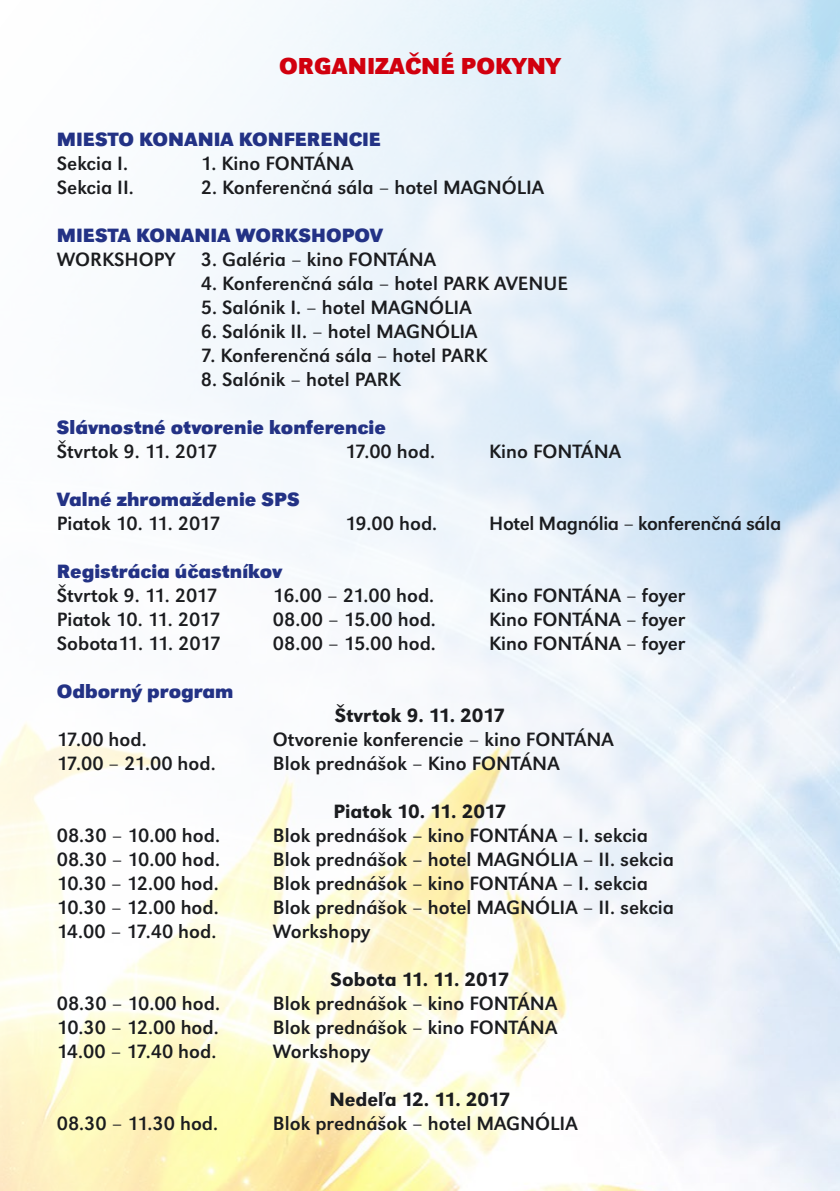
<style>
.page{position:relative;width:840px;height:1191px;background:#fff}
.page>*{position:absolute;margin:0;border:0;box-sizing:border-box;transform-origin:0 0}
.t1{font:700 24px "URW Grotesk TOT";color:#d1000e}
.t2{font:20px "URW Grotesk TOT";color:#1b1c1f}
.t3{font:700 20px "URW Grotesk TOT";color:#233285}
.t4{font:500 20px "URW Grotesk TOT";color:#1b1c1f}
.t5{font:20px "URW Grotesk TOT";letter-spacing:-.02em;color:#1b1c1f}
</style>
<div class="page">
<img style="left:0;top:0;width:839px;height:1191px">
<p class="t1" style="left:279px;top:51px;width:283px">ORGANIZAČNÉ POKYNY</p>
<p class="t3" style="left:57px;top:127px;width:325px">MIESTO KONANIA KONFERENCIE</p>
<p class="t2" style="left:57px;top:151px;width:73px">Sekcia I.</p>
<p class="t2" style="left:201px;top:151px;width:154px">1. Kino FONTÁNA</p>
<p class="t2" style="left:57px;top:175px;width:79px">Sekcia II.</p>
<p class="t2" style="left:201px;top:175px;width:345px">2. Konferenčná sála – hotel MAGNÓLIA</p>
<p class="t3" style="left:57px;top:223px;width:327px">MIESTA KONANIA WORKSHOPOV</p>
<p class="t2" style="left:57px;top:247px;width:120px">WORKSHOPY</p>
<p class="t2" style="left:201px;top:247px;width:237px">3. Galéria – kino FONTÁNA</p>
<p class="t2" style="left:201px;top:271px;width:368px">4. Konferenčná sála – hotel PARK AVENUE</p>
<p class="t2" style="left:201px;top:295px;width:272px">5. Salónik I. – hotel MAGNÓLIA</p>
<p class="t2" style="left:201px;top:319px;width:278px">6. Salónik II. – hotel MAGNÓLIA</p>
<p class="t2" style="left:201px;top:343px;width:288px">7. Konferenčná sála – hotel PARK</p>
<p class="t2" style="left:201px;top:367px;width:201px">8. Salónik – hotel PARK</p>
<p class="t3" style="left:57px;top:415px;width:330px">Slávnostné otvorenie konferencie</p>
<p class="t2" style="left:57px;top:439px;width:162px">Štvrtok 9. 11. 2017</p>
<p class="t2" style="left:345px;top:439px;width:91px">17.00 hod.</p>
<p class="t2" style="left:489px;top:439px;width:133px">Kino FONTÁNA</p>
<p class="t3" style="left:57px;top:487px;width:244px">Valné zhromaždenie SPS</p>
<p class="t2" style="left:57px;top:511px;width:165px">Piatok 10. 11. 2017</p>
<p class="t2" style="left:345px;top:511px;width:94px">19.00 hod.</p>
<p class="t5" style="left:489px;top:511px;width:293px">Hotel Magnólia – konferenčná sála</p>
<p class="t3" style="left:57px;top:559px;width:227px">Registrácia účastníkov</p>
<p class="t2" style="left:57px;top:583px;width:162px">Štvrtok 9. 11. 2017</p>
<p class="t2" style="left:273px;top:583px;width:163px">16.00 – 21.00 hod.</p>
<p class="t2" style="left:489px;top:583px;width:197px">Kino FONTÁNA – foyer</p>
<p class="t2" style="left:57px;top:607px;width:165px">Piatok 10. 11. 2017</p>
<p class="t2" style="left:273px;top:607px;width:164px">08.00 – 15.00 hod.</p>
<p class="t2" style="left:489px;top:607px;width:197px">Kino FONTÁNA – foyer</p>
<p class="t2" style="left:57px;top:631px;width:166px">Sobota11. 11. 2017</p>
<p class="t2" style="left:273px;top:631px;width:164px">08.00 – 15.00 hod.</p>
<p class="t2" style="left:489px;top:631px;width:197px">Kino FONTÁNA – foyer</p>
<p class="t3" style="left:57px;top:679px;width:178px">Odborný program</p>
<p class="t4" style="left:335px;top:703px;width:172px">Štvrtok 9. 11. 2017</p>
<p class="t2" style="left:57px;top:727px;width:91px">17.00 hod.</p>
<p class="t2" style="left:273px;top:727px;width:342px">Otvorenie konferencie – kino FONTÁNA</p>
<p class="t2" style="left:57px;top:751px;width:160px">17.00 – 21.00 hod.</p>
<p class="t2" style="left:273px;top:751px;width:288px">Blok prednášok – Kino FONTÁNA</p>
<p class="t4" style="left:333px;top:799px;width:174px">Piatok 10. 11. 2017</p>
<p class="t2" style="left:57px;top:823px;width:165px">08.30 – 10.00 hod.</p>
<p class="t2" style="left:273px;top:823px;width:376px">Blok prednášok – kino FONTÁNA – I. sekcia</p>
<p class="t2" style="left:57px;top:847px;width:165px">08.30 – 10.00 hod.</p>
<p class="t2" style="left:273px;top:847px;width:402px">Blok prednášok – hotel MAGNÓLIA – II. sekcia</p>
<p class="t2" style="left:57px;top:871px;width:163px">10.30 – 12.00 hod.</p>
<p class="t2" style="left:273px;top:871px;width:376px">Blok prednášok – kino FONTÁNA – I. sekcia</p>
<p class="t2" style="left:57px;top:895px;width:163px">10.30 – 12.00 hod.</p>
<p class="t2" style="left:273px;top:895px;width:402px">Blok prednášok – hotel MAGNÓLIA – II. sekcia</p>
<p class="t2" style="left:57px;top:919px;width:161px">14.00 – 17.40 hod.</p>
<p class="t2" style="left:273px;top:919px;width:99px">Workshopy</p>
<p class="t4" style="left:330px;top:967px;width:180px">Sobota 11. 11. 2017</p>
<p class="t2" style="left:57px;top:991px;width:165px">08.30 – 10.00 hod.</p>
<p class="t2" style="left:273px;top:991px;width:286px">Blok prednášok – kino FONTÁNA</p>
<p class="t2" style="left:57px;top:1015px;width:163px">10.30 – 12.00 hod.</p>
<p class="t2" style="left:273px;top:1015px;width:286px">Blok prednášok – kino FONTÁNA</p>
<p class="t2" style="left:57px;top:1039px;width:161px">14.00 – 17.40 hod.</p>
<p class="t2" style="left:273px;top:1039px;width:99px">Workshopy</p>
<p class="t4" style="left:329px;top:1087px;width:183px">Nedeľa 12. 11. 2017</p>
<p class="t2" style="left:57px;top:1111px;width:163px">08.30 – 11.30 hod.</p>
<p class="t2" style="left:273px;top:1111px;width:306px">Blok prednášok – hotel MAGNÓLIA</p>
</div>
